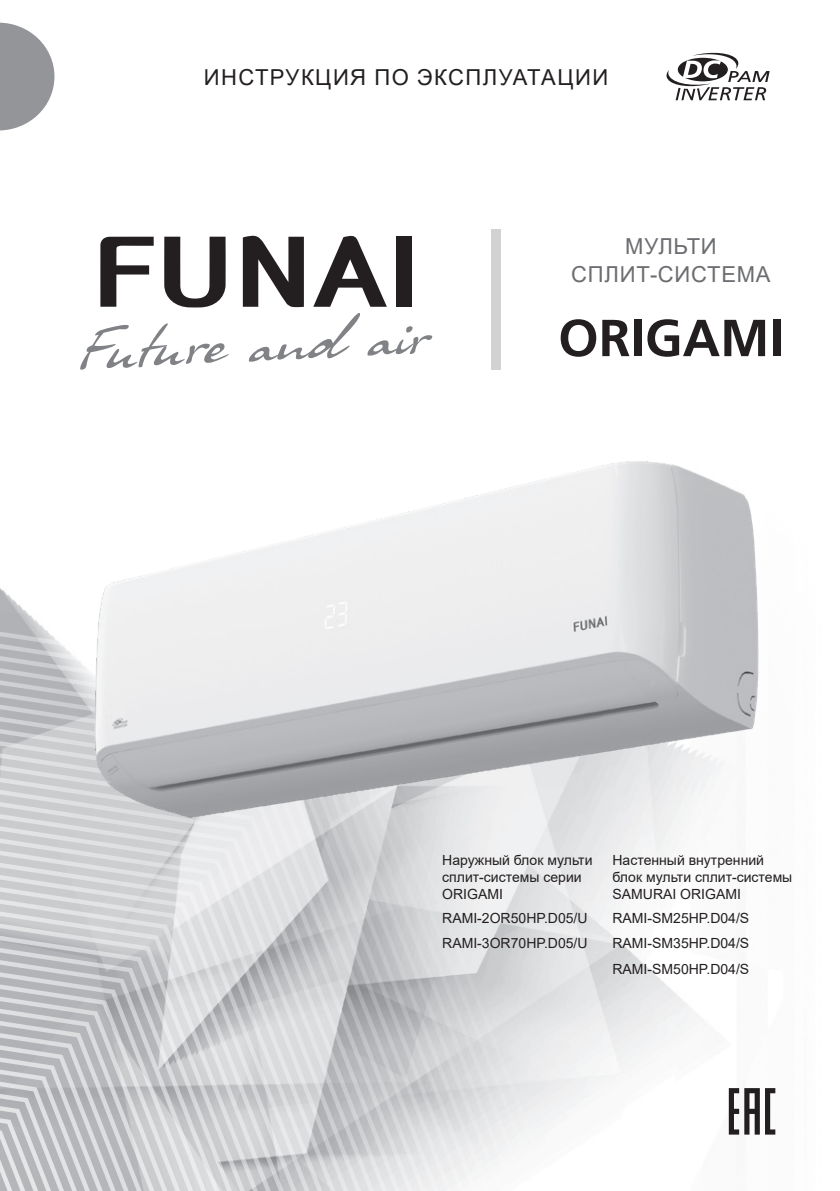
<style>
.page{position:relative;width:840px;height:1191px;background:#fff}
.page>*{position:absolute;margin:0;border:0;box-sizing:border-box;transform-origin:0 0}
.Titul-seria{font:700 52px "AG Foreigner Light C";color:#231f20}
.t1{font:22px "Arial";letter-spacing:.065em;color:#231f20}
.Titul{font:22px/28px "Arial";letter-spacing:.035em;color:#6c6d70;text-align:center}
.Body{font:14px/16.8px "Arial";color:#231f20}
</style>
<div class="page">
<img style="left:600px;top:828px;width:176px;height:307px">
<svg style="left:0;top:588px;width:600px;height:603px"></svg>
<div style="left:491px;top:230px;width:9px;height:140px;background:#d1d2d4"></div>
<svg style="left:728px;top:1088px;width:46px;height:46px"></svg>
<svg style="left:666px;top:52px;width:103px;height:48px"></svg>
<svg style="left:0;top:23px;width:54px;height:107px"></svg>
<img style="left:82px;top:461px;width:677px;height:367px">
<svg style="left:248px;top:313px;width:112px;height:49px"></svg>
<svg style="left:367px;top:326px;width:65px;height:30px"></svg>
<svg style="left:80px;top:323px;width:149px;height:47px"></svg>
<svg style="left:243px;top:235px;width:61px;height:72px"></svg>
<svg style="left:100px;top:237px;width:54px;height:70px"></svg>
<div style="left:396px;top:237px;width:16px;height:70px;background:#231f20"></div>
<svg style="left:164px;top:237px;width:61px;height:70px"></svg>
<svg style="left:313px;top:235px;width:73px;height:72px"></svg>
<p class="t1" style="left:204px;top:62px;width:405px">ИНСТРУКЦИЯ ПО ЭКСПЛУАТАЦИИ</p>
<p class="Titul" style="left:571px;top:232px;width:201px">МУЛЬТИ<br>СПЛИТ-СИСТЕМА</p>
<p class="Titul-seria" style="left:558px;top:310px;width:227px">ORIGAMI</p>
<p class="Body" style="left:442px;top:851px;width:152px">Наружный блок мульти сплит-системы серии<br>ORIGAMI</p>
<p class="Body" style="left:442px;top:909px;width:147px">RAMI-2OR50HP.D05/U</p>
<p class="Body" style="left:612px;top:909px;width:138px">RAMI-SM25HP.D04/S</p>
<p class="Body" style="left:612px;top:934px;width:138px">RAMI-SM35HP.D04/S</p>
<p class="Body" style="left:612px;top:960px;width:138px">RAMI-SM50HP.D04/S</p>
<p class="Body" style="left:612px;top:851px;width:181px">Настенный внутренний блок мульти сплит-системы<br>SAMURAI ORIGAMI</p>
<p class="Body" style="left:442px;top:934px;width:147px">RAMI-3OR70HP.D05/U</p>
</div>
